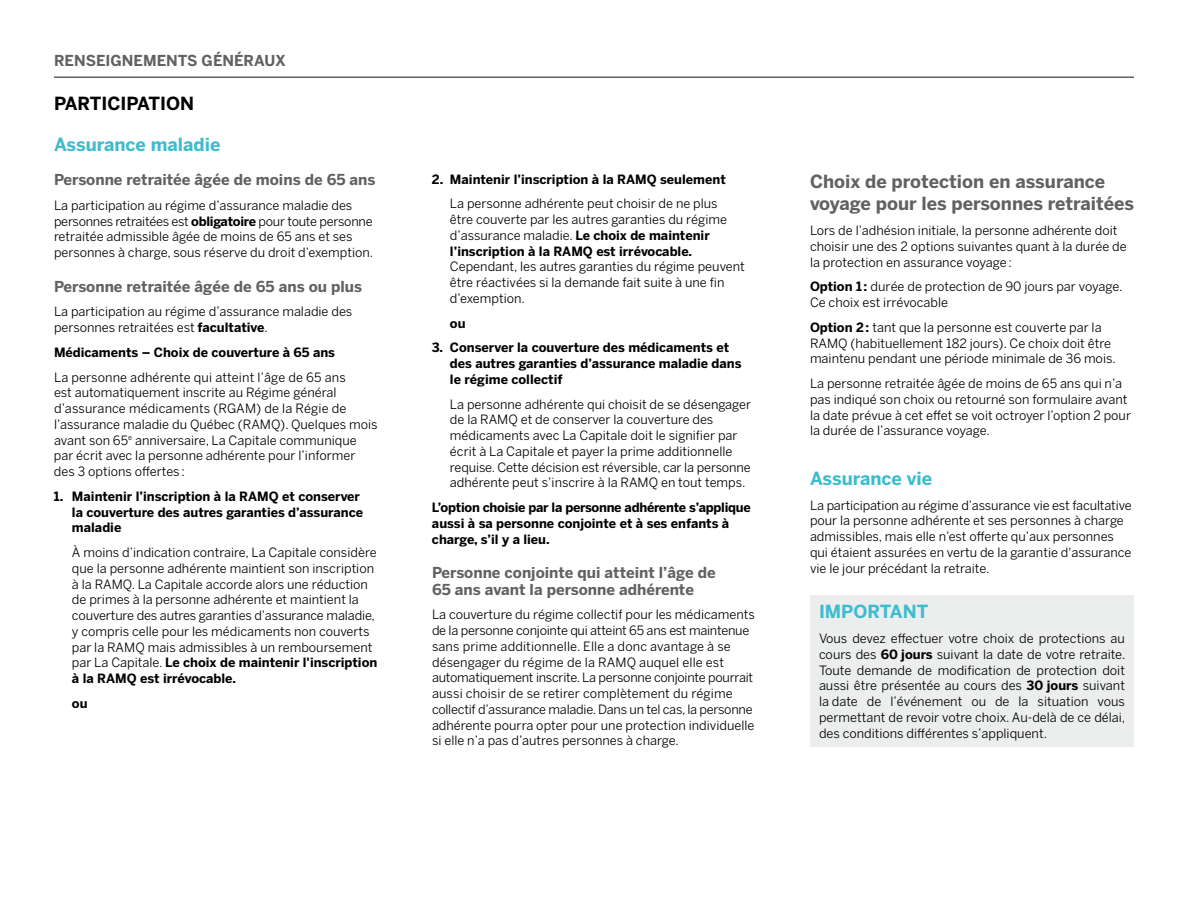
<style>
.page{position:relative;width:1188px;height:918px;background:#fff}
.page>*{position:absolute;margin:0;border:0;box-sizing:border-box;transform-origin:0 0}
.t1{font:700 18px/22.5px "Benton Sans";color:#606161}
.t2{font:700 18px "Benton Sans";color:#3dbccf}
.t3{font:700 18px "Benton Sans";color:#000}
.t4{font:700 15px/16.5px "Benton Sans";color:#606161}
.t5{font:12.75px/15.8px "Benton Sans";color:#000}
.t6{font:700 12.75px/15.8px "Benton Sans";color:#000}
.t7{font:700 12.75px/15.8px "Benton Sans";letter-spacing:-.02em;color:#000}
.s1{font-weight:700}
</style>
<div class="page">
<div style="left:810px;top:595px;width:324px;height:152px;background:#eceded"></div>
<hr style="left:54px;top:76px;width:1080px;height:2px;background:#606161">
<p class="t4" style="left:54px;top:52px;width:234px">RENSEIGNEMENTS GÉNÉRAUX</p>
<h1 class="t3" style="left:54px;top:93px;width:142px">PARTICIPATION</h1>
<h1 class="t2" style="left:54px;top:133px;width:168px">Assurance maladie</h1>
<p class="t4" style="left:54px;top:171px;width:323px">Personne retraitée âgée de moins de 65 ans</p>
<p class="t5" style="left:54px;top:197px;width:321px">La participation au régime d’assurance maladie des personnes retraitées est <span class="s1">obligatoire</span> pour toute personne retraitée admissible âgée de moins de 65 ans et ses personnes à charge, sous réserve du droit d’exemption.</p>
<p class="t4" style="left:54px;top:278px;width:310px">Personne retraitée âgée de 65 ans ou plus</p>
<p class="t5" style="left:54px;top:304px;width:300px">La participation au régime d’assurance maladie des personnes retraitées est <span class="s1">facultative</span>.</p>
<p class="t6" style="left:54px;top:344px;width:283px">Médicaments – Choix de couverture à 65 ans</p>
<p class="t5" style="left:54px;top:369px;width:325px">La personne adhérente qui atteint l’âge de 65 ans<br>est automatiquement inscrite au Régime général d’assurance médicaments (RGAM) de la Régie de l’assurance maladie du Québec (RAMQ). Quelques mois avant son 65<sup>e</sup> anniversaire, La Capitale communique par écrit avec la personne adhérente pour l’informer des 3 options offertes:</p>
<p class="t6" style="left:72px;top:488px;width:293px;text-indent:-18px">1. Maintenir l’inscription à la RAMQ et conserver la couverture des autres garanties d’assurance maladie</p>
<p class="t5" style="left:72px;top:544px;width:307px">À moins d’indication contraire, La Capitale considère que la personne adhérente maintient son inscription à la RAMQ. La Capitale accorde alors une réduction de primes à la personne adhérente et maintient la couverture des autres garanties d’assurance maladie, y compris celle pour les médicaments non couverts par la RAMQ mais admissibles à un remboursement par La Capitale. <span class="s1">Le choix de maintenir l'inscription à la RAMQ est irrévocable.</span></p>
<p class="t6" style="left:72px;top:695px;width:17px">ou</p>
<p class="t6" style="left:432px;top:171px;width:295px">2. Maintenir l’inscription à la RAMQ seulement</p>
<p class="t5" style="left:450px;top:196px;width:279px">La personne adhérente peut choisir de ne plus être couverte par les autres garanties du régime d’assurance maladie. <span class="s1">Le choix de maintenir l’inscription à la RAMQ est irrévocable.</span></p>
<p class="t5" style="left:450px;top:259px;width:296px">Cependant, les autres garanties du régime peuvent être réactivées si la demande fait suite à une fin d’exemption.</p>
<p class="t6" style="left:450px;top:315px;width:17px">ou</p>
<p class="t6" style="left:450px;top:340px;width:293px;text-indent:-18px">3. Conserver la couverture des médicaments et des autres garanties d’assurance maladie dans le régime collectif</p>
<p class="t5" style="left:450px;top:396px;width:303px">La personne adhérente qui choisit de se désengager de la RAMQ et de conserver la couverture des médicaments avec La Capitale doit le signifier par écrit à La Capitale et payer la prime additionnelle requise. Cette décision est réversible, car la personne adhérente peut s’inscrire à la RAMQ en tout temps.</p>
<p class="t7" style="left:432px;top:499px;width:320px">L’option choisie par la personne adhérente s’applique aussi à sa personne conjointe et à ses enfants à charge, s’il y a lieu.</p>
<p class="t4" style="left:432px;top:564px;width:285px">Personne conjointe qui atteint l’âge de<br>65 ans avant la personne adhérente</p>
<p class="t5" style="left:432px;top:607px;width:324px">La couverture du régime collectif pour les médicaments de la personne conjointe qui atteint 65 ans est maintenue sans prime additionnelle. Elle a donc avantage à se désengager du régime de la RAMQ auquel elle est automatiquement inscrite. La personne conjointe pourrait aussi choisir de se retirer complètement du régime collectif d’assurance maladie. Dans un tel cas, la personne adhérente pourra opter pour une protection individuelle si elle n’a pas d’autres personnes à charge.</p>
<h1 class="t1" style="left:810px;top:170px;width:325px">Choix de protection en assurance voyage pour les personnes retraitées</h1>
<p class="t5" style="left:810px;top:222px;width:318px">Lors de l’adhésion initiale, la personne adhérente doit choisir une des 2 options suivantes quant à la durée de la protection en assurance voyage:</p>
<p class="t5" style="left:810px;top:279px;width:314px"><span class="s1">Option 1 :</span> durée de protection de 90 jours par voyage.<br>Ce choix est irrévocable</p>
<p class="t5" style="left:810px;top:319px;width:307px"><span class="s1">Option 2:</span> tant que la personne est couverte par la<br>RAMQ (habituellement 182 jours). Ce choix doit être maintenu pendant une période minimale de 36 mois.</p>
<p class="t5" style="left:810px;top:375px;width:323px">La personne retraitée âgée de moins de 65 ans qui n’a pas indiqué son choix ou retourné son formulaire avant la date prévue à cet effet se voit octroyer l’option 2 pour la durée de l’assurance voyage.</p>
<h1 class="t2" style="left:810px;top:468px;width:124px">Assurance vie</h1>
<p class="t5" style="left:810px;top:497px;width:323px">La participation au régime d’assurance vie est facultative pour la personne adhérente et ses personnes à charge admissibles, mais elle n’est offerte qu’aux personnes qui étaient assurées en vertu de la garantie d'assurance vie le jour précédant la retraite.</p>
<h1 class="t2" style="left:819px;top:601px;width:111px">IMPORTANT</h1>
<p class="t5" style="left:819px;top:630px;width:308px;text-align:justify">Vous devez effectuer votre choix de protections au cours des <span class="s1">60 jours</span> suivant la date de votre retraite.<br>Toute demande de modification de protection doit aussi être présentée au cours des <span class="s1">30 jours</span> suivant la date de l’événement ou de la situation vous permettant de revoir votre choix. Au-delà de ce délai, des conditions différentes s’appliquent.</p>
</div>
